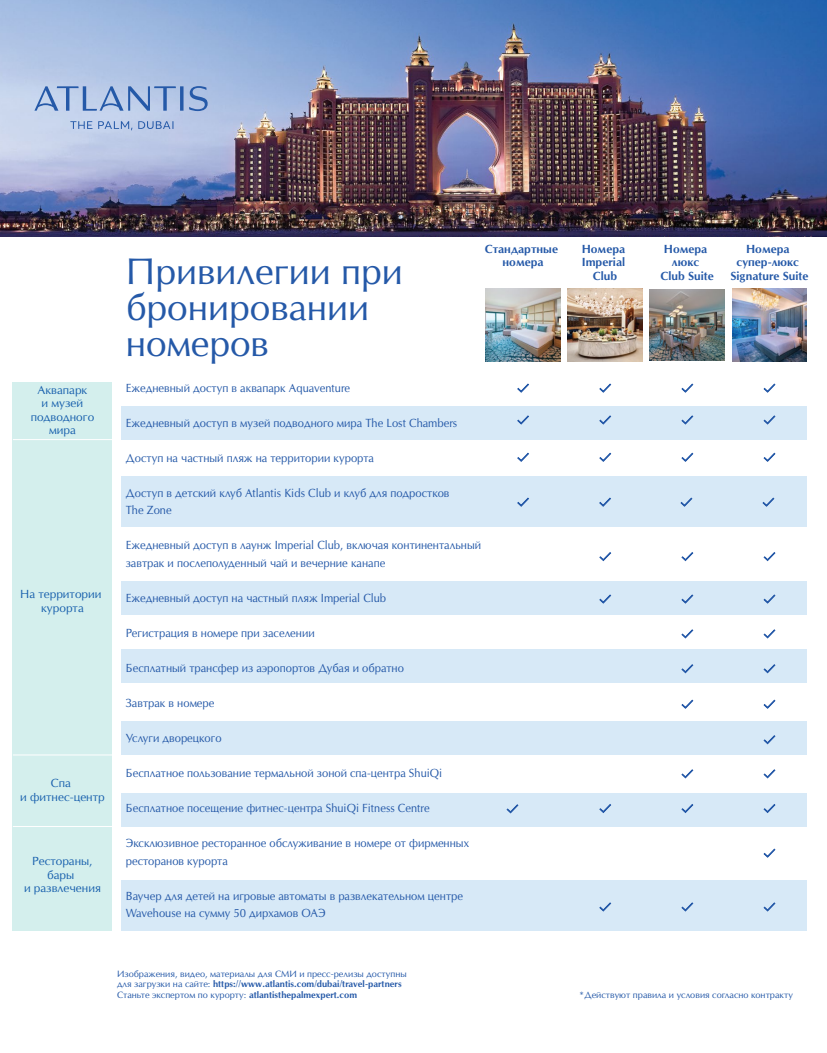
<style>
.page{position:relative;width:827px;height:1053px;background:#fff}
.page>*{position:absolute;margin:0;border:0;box-sizing:border-box;transform-origin:0 0}
.t1{font:35.25px/36.2px "Opium New";color:#2559a8}
.t2{font:11.25px/17.5px "Opium New";color:#2559a8;scale:.95 1}
.t3{font:11.25px/13.5px "Opium New";color:#1860ad;text-align:center}
.t4{font:700 11.25px/13.5px "Opium New";color:#2559a8;text-align:center}
.t5{font:8.75px/10.5px "Opium New";color:#2559a8}
.s1{font-weight:700}
</style>
<div class="page">
<div style="left:121px;top:406px;width:685px;height:33px;background:#d7e9f7"></div>
<div style="left:121px;top:476px;width:685px;height:51px;background:#d7e9f7"></div>
<div style="left:121px;top:580px;width:685px;height:34px;background:#d7e9f7"></div>
<div style="left:121px;top:649px;width:685px;height:33px;background:#d7e9f7"></div>
<div style="left:121px;top:721px;width:685px;height:34px;background:#d7e9f7"></div>
<div style="left:121px;top:792px;width:685px;height:34px;background:#d7e9f7"></div>
<div style="left:121px;top:880px;width:685px;height:50px;background:#d7e9f7"></div>
<svg style="left:517px;top:383px;width:12px;height:10px"></svg>
<svg style="left:517px;top:415px;width:12px;height:10px"></svg>
<svg style="left:517px;top:452px;width:12px;height:10px"></svg>
<svg style="left:517px;top:497px;width:12px;height:10px"></svg>
<svg style="left:599px;top:497px;width:12px;height:10px"></svg>
<svg style="left:680px;top:497px;width:12px;height:10px"></svg>
<svg style="left:762px;top:497px;width:12px;height:10px"></svg>
<svg style="left:599px;top:383px;width:12px;height:10px"></svg>
<svg style="left:599px;top:415px;width:12px;height:10px"></svg>
<svg style="left:599px;top:452px;width:12px;height:10px"></svg>
<svg style="left:599px;top:552px;width:12px;height:9px"></svg>
<svg style="left:599px;top:594px;width:12px;height:10px"></svg>
<svg style="left:681px;top:383px;width:12px;height:10px"></svg>
<svg style="left:681px;top:415px;width:12px;height:10px"></svg>
<svg style="left:681px;top:452px;width:12px;height:10px"></svg>
<svg style="left:681px;top:552px;width:12px;height:9px"></svg>
<svg style="left:681px;top:594px;width:12px;height:10px"></svg>
<svg style="left:681px;top:629px;width:12px;height:9px"></svg>
<svg style="left:763px;top:383px;width:12px;height:10px"></svg>
<svg style="left:763px;top:415px;width:12px;height:10px"></svg>
<svg style="left:763px;top:452px;width:12px;height:10px"></svg>
<svg style="left:763px;top:552px;width:12px;height:9px"></svg>
<svg style="left:763px;top:594px;width:12px;height:10px"></svg>
<svg style="left:763px;top:629px;width:12px;height:9px"></svg>
<svg style="left:599px;top:804px;width:12px;height:9px"></svg>
<svg style="left:681px;top:804px;width:12px;height:9px"></svg>
<svg style="left:681px;top:769px;width:12px;height:9px"></svg>
<svg style="left:681px;top:664px;width:12px;height:9px"></svg>
<svg style="left:681px;top:699px;width:12px;height:10px"></svg>
<svg style="left:763px;top:804px;width:12px;height:9px"></svg>
<svg style="left:763px;top:848px;width:12px;height:10px"></svg>
<svg style="left:506px;top:804px;width:12px;height:9px"></svg>
<svg style="left:599px;top:902px;width:12px;height:9px"></svg>
<svg style="left:681px;top:902px;width:12px;height:9px"></svg>
<svg style="left:763px;top:902px;width:12px;height:9px"></svg>
<svg style="left:763px;top:769px;width:12px;height:9px"></svg>
<svg style="left:763px;top:664px;width:12px;height:9px"></svg>
<svg style="left:763px;top:699px;width:12px;height:10px"></svg>
<svg style="left:763px;top:735px;width:12px;height:9px"></svg>
<img style="left:485px;top:289px;width:75px;height:72px">
<img style="left:567px;top:289px;width:75px;height:72px">
<img style="left:649px;top:290px;width:75px;height:70px">
<img style="left:732px;top:289px;width:74px;height:72px">
<img style="left:0;top:0;width:826px;height:236px">
<svg style="left:34px;top:86px;width:173px;height:44px;background:#a4bade"></svg>
<div style="left:13px;top:382px;width:99px;height:548px;background:#d4efed"></div>
<hr style="left:13px;top:439px;width:99px;height:1px;background:#fff">
<hr style="left:13px;top:826px;width:99px;height:1px;background:#fff">
<hr style="left:13px;top:754px;width:99px;height:1px;background:#fff">
<p class="t3" style="left:31px;top:383px;width:65px">Аквапарк<br>и музей подводного мира</p>
<p class="t3" style="left:20px;top:587px;width:83px">На территории курорта</p>
<p class="t3" style="left:20px;top:776px;width:86px">Спа<br>и фитнес-центр</p>
<p class="t3" style="left:24px;top:854px;width:78px">Рестораны, бары<br>и развлечения</p>
<h1 class="t1" style="left:126px;top:253px;width:278px">Привилегии при бронировании номеров</h1>
<p class="t4" style="left:484px;top:242px;width:75px">Стандартные номера</p>
<p class="t4" style="left:581px;top:242px;width:45px">Номера<br>Imperial<br>Club</p>
<p class="t4" style="left:660px;top:242px;width:55px">Номера люкс<br>Club Suite</p>
<p class="t4" style="left:730px;top:242px;width:80px">Номера супер-люкс<br>Signature Suite</p>
<p class="t2" style="left:126px;top:379px;width:238px">Ежедневный доступ в аквапарк Aquaventure</p>
<p class="t2" style="left:126px;top:414px;width:350px">Ежедневный доступ в музей подводного мира The Lost Chambers</p>
<p class="t2" style="left:126px;top:449px;width:263px">Доступ на частный пляж на территории курорта</p>
<p class="t2" style="left:126px;top:484px;width:342px">Доступ в детский клуб Atlantis Kids Club и клуб для подростков<br>The Zone</p>
<p class="t2" style="left:126px;top:536px;width:375px">Ежедневный доступ в лаунж Imperial Club, включая континентальный завтрак и послеполуденный чай и вечерние канапе</p>
<p class="t2" style="left:126px;top:589px;width:275px">Ежедневный доступ на частный пляж Imperial Club</p>
<p class="t2" style="left:126px;top:624px;width:200px">Регистрация в номере при заселении</p>
<p class="t2" style="left:126px;top:659px;width:294px">Бесплатный трансфер из аэропортов Дубая и обратно</p>
<p class="t2" style="left:126px;top:694px;width:95px">Завтрак в номере</p>
<p class="t2" style="left:126px;top:729px;width:102px">Услуги дворецкого</p>
<p class="t2" style="left:126px;top:764px;width:334px">Бесплатное пользование термальной зоной спа-центра ShuiQi</p>
<p class="t2" style="left:126px;top:799px;width:321px">Бесплатное посещение фитнес-центра ShuiQi Fitness Centre</p>
<p class="t2" style="left:126px;top:834px;width:362px">Эксклюзивное ресторанное обслуживание в номере от фирменных ресторанов курорта</p>
<p class="t2" style="left:126px;top:886px;width:356px">Ваучер для детей на игровые автоматы в развлекательном центре<br>Wavehouse на сумму 50 дирхамов ОАЭ</p>
<p class="t5" style="left:117px;top:968px;width:291px">Изображения, видео, материалы для СМИ и пресс-релизы доступны для загрузки на сайте: <span class="s1">https://www.atlantis.com/dubai/travel-partners<br></span>Станьте экспертом по курорту: <span class="s1">atlantisthepalmexpert.com</span></p>
<p class="t5" style="left:579px;top:989px;width:215px">*Действуют правила и условия согласно контракту</p>
</div>
